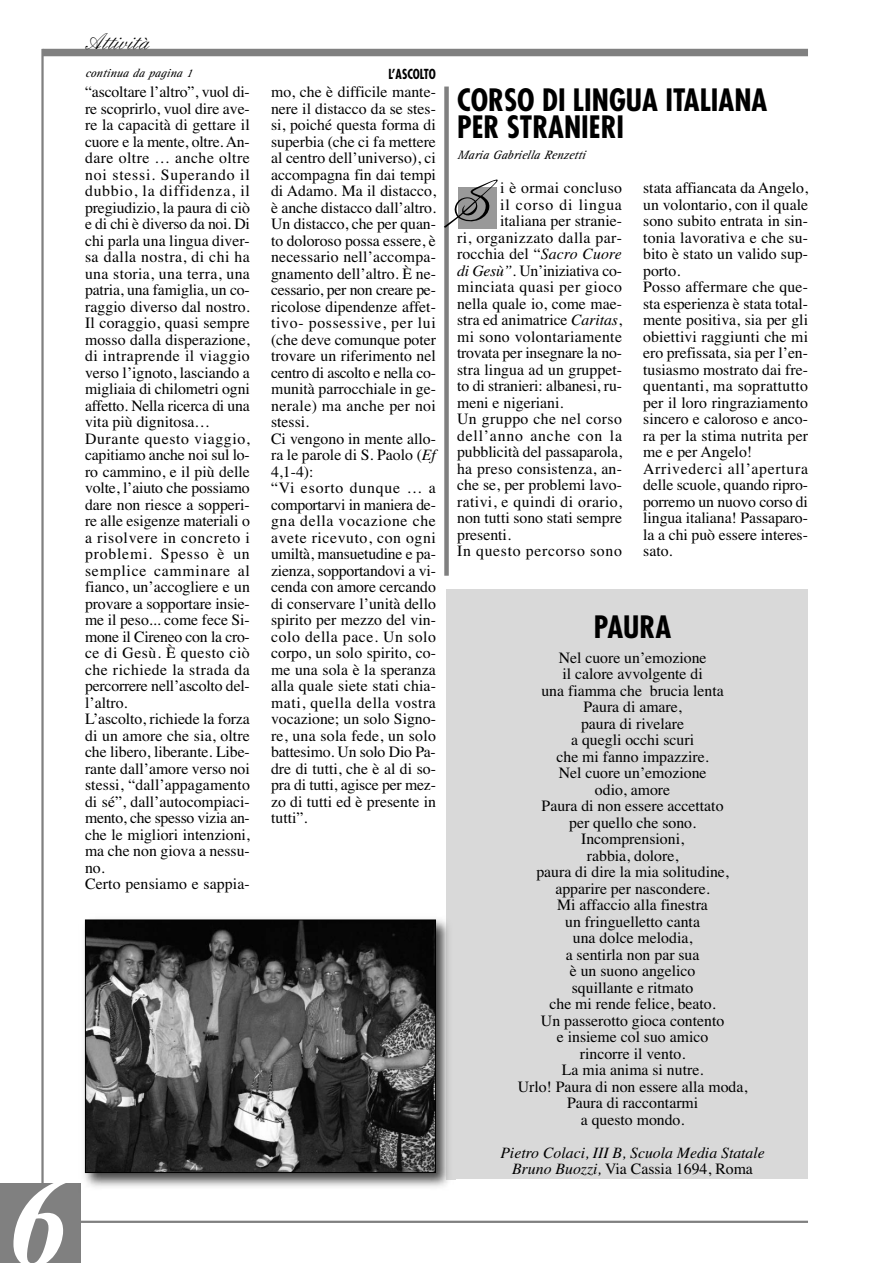
<style>
.page{position:relative;width:893px;height:1263px;background:#fff}
.page>*{position:absolute;margin:0;border:0;box-sizing:border-box;transform-origin:0 0}
.t1{font:italic 700 126px "Cochin";color:#fff}
.t2{font:74.4px "OPTI Carmella Hand Script";color:#000}
.t3{font:700 condensed 30px/27px "Futura";color:#000}
.t4{font:24px "Englische Sch T";color:#000}
.t5{font:15.75px/16.5px "Times";color:#000}
.t6{font:15.75px "Times";letter-spacing:.025em;color:#000}
.t7{font:italic 15.75px/16.5px "Times";color:#000;text-align:center}
.t8{font:15.75px "Times";letter-spacing:.02em;color:#000}
.t9{font:15.75px "Times";letter-spacing:.05em;color:#000}
.t10{font:15.75px "Times";letter-spacing:-.02em;color:#000}
.t11{font:15.75px "Times";letter-spacing:.045em;color:#000}
.t12{font:700 condensed 13.5px "Futura";color:#000;scale:.9 1}
.t13{font:italic 12.45px "Rotis Serif";color:#000}
.t14{font:italic 12px "Rotis Serif";color:#000}
.s1{font-style:italic}
.s2{font-style:normal}
</style>
<div class="page">
<div style="left:446px;top:589px;width:362px;height:590px;background:#d9d9d9"></div>
<div style="left:444px;top:87px;width:5px;height:489px;background:#808080"></div>
<hr style="left:41px;top:49px;width:3px;height:1174px;background:#808080">
<div style="left:43px;top:49px;width:765px;height:7px;background:#808080"></div>
<hr style="left:43px;top:1221px;width:765px;height:2px;background:#808080">
<div style="left:0;top:1184px;width:81px;height:79px;background:#808080"></div>
<div style="left:458px;top:187px;width:39px;height:41px;background:#999"></div>
<img style="left:79px;top:919px;width:376px;height:268px">
<img style="left:446px;top:919px;width:9px;height:260px">
<img style="left:87px;top:922px;width:347px;height:249px">
<div style="left:85px;top:920px;width:351px;height:253px;border:1px solid #000"></div>
<h1 class="t1" style="left:7px;top:1175px;width:64px">6</h1>
<h3 class="t4" style="left:85px;top:27px;width:65px">Attività</h3>
<p class="t14" style="left:85px;top:69px;width:111px">continua da pagina 1</p>
<p class="t12" style="left:388px;top:68px;width:54px">L’ASCOLTO</p>
<p class="t5" style="left:271px;top:85px;width:166px">mo, che è difficile mante&shy;nere il distacco da se stes&shy;si, poiché questa forma di superbia (che ci fa mettere al centro dell’universo), ci accompagna fin dai tempi di Adamo. Ma il distacco, è anche distacco dall’altro.<br>Un distacco, che per quan&shy;to doloroso possa essere, è necessario nell’accompa&shy;gnamento dell’altro. È ne&shy;cessario, per non creare pe&shy;ricolose dipendenze affet&shy;tivo- possessive, per lui (che deve comunque poter trovare un riferimento nel centro di ascolto e nella co&shy;munità parrocchiale in ge&shy;nerale) ma anche per noi stessi.<br>Ci vengono in mente allo&shy;ra le parole di S. Paolo (<span class="s1">Ef<br></span>4,1-4):<br>“Vi esorto dunque … a comportarvi in maniera de&shy;gna della vocazione che avete ricevuto, con ogni umiltà, mansuetudine e pa&shy;zienza, sopportandovi a vi&shy;cenda con amore cercando di conservare l’unità dello spirito per mezzo del vin&shy;colo della pace. Un solo corpo, un solo spirito, co&shy;me una sola è la speranza alla quale siete stati chia&shy;mati, quella della vostra vocazione; un solo Signo&shy;re, una sola fede, un solo battesimo. Un solo Dio Pa&shy;dre di tutti, che è al di so&shy;pra di tutti, agisce per mez&shy;zo di tutti ed è presente in tutti”.</p>
<p class="t5" style="left:85px;top:85px;width:166px">“ascoltare l’altro”, vuol di&shy;re scoprirlo, vuol dire ave&shy;re la capacità di gettare il cuore e la mente, oltre. An&shy;dare oltre … anche oltre noi stessi. Superando il dubbio, la diffidenza, il pregiudizio, la paura di ciò e di chi è diverso da noi. Di chi parla una lingua diver&shy;sa dalla nostra, di chi ha una storia, una terra, una patria, una famiglia, un co&shy;raggio diverso dal nostro.<br>Il coraggio, quasi sempre mosso dalla disperazione, di intraprende il viaggio verso l’ignoto, lasciando a migliaia di chilometri ogni affetto. Nella ricerca di una vita più dignitosa…<br>Durante questo viaggio, capitiamo anche noi sul lo&shy;ro cammino, e il più delle volte, l’aiuto che possiamo dare non riesce a sopperi&shy;re alle esigenze materiali o a risolvere in concreto i problemi. Spesso è un semplice camminare al fianco, un’accogliere e un provare a sopportare insie&shy;me il peso... come fece Si&shy;mone il Cireneo con la cro&shy;ce di Gesù. È questo ciò che richiede la strada da percorrere nell’ascolto del&shy;l’altro.<br>L’ascolto, richiede la forza di un amore che sia, oltre che libero, liberante. Libe&shy;rante dall’amore verso noi stessi, “dall’appagamento di sé”, dall’autocompiaci&shy;mento, che spesso vizia an&shy;che le migliori intenzioni, ma che non giova a nessu&shy;no.<br>Certo pensiamo e sappia-</p>
<h3 class="t3" style="left:457px;top:89px;width:312px">CORSO DI LINGUA ITALIANA<br>PER STRANIERI</h3>
<p class="t13" style="left:457px;top:150px;width:132px">Maria Gabriella Renzetti</p>
<h2 class="t2" style="left:452px;top:151px;width:43px">S</h2>
<p class="t8" style="left:500px;top:182px;width:123px">i è ormai concluso</p>
<p class="t9" style="left:500px;top:199px;width:123px">il corso di lingua</p>
<p class="t5" style="left:500px;top:214px;width:123px">italiana per stranie-</p>
<p class="t6" style="left:457px;top:232px;width:166px">ri, organizzato dalla par-</p>
<p class="t5" style="left:457px;top:247px;width:166px">rocchia del “<span class="s1">Sacro Cuore</span></p>
<p class="t10" style="left:457px;top:265px;width:166px"><span class="s1">di Gesù”</span>. Un’iniziativa co-</p>
<p class="t6" style="left:457px;top:281px;width:166px">minciata quasi per gioco</p>
<p class="t5" style="left:457px;top:297px;width:166px">nella quale io, come mae-</p>
<p class="t5" style="left:457px;top:313px;width:166px">stra ed animatrice <span class="s1">Caritas</span>,</p>
<p class="t8" style="left:457px;top:331px;width:166px">mi sono volontariamente</p>
<p class="t5" style="left:457px;top:346px;width:166px">trovata per insegnare la no-</p>
<p class="t5" style="left:457px;top:363px;width:166px">stra lingua ad un gruppet-</p>
<p class="t5" style="left:457px;top:379px;width:166px">to di stranieri: albanesi, ru-</p>
<p class="t5" style="left:457px;top:396px;width:108px">meni e nigeriani.</p>
<p class="t6" style="left:457px;top:413px;width:166px">Un gruppo che nel corso</p>
<p class="t9" style="left:457px;top:430px;width:166px">dell’anno anche con la</p>
<p class="t5" style="left:457px;top:445px;width:166px">pubblicità del passaparola,</p>
<p class="t5" style="left:457px;top:462px;width:166px">ha preso consistenza, an-</p>
<p class="t5" style="left:457px;top:478px;width:166px">che se, per problemi lavo-</p>
<p class="t6" style="left:457px;top:496px;width:166px">rativi, e quindi di orario,</p>
<p class="t5" style="left:457px;top:511px;width:166px">non tutti sono stati sempre</p>
<p class="t5" style="left:457px;top:528px;width:55px">presenti.</p>
<p class="t11" style="left:457px;top:545px;width:166px">In questo percorso sono</p>
<p class="t5" style="left:643px;top:181px;width:166px">stata affiancata da Angelo, un volontario, con il quale sono subito entrata in sin&shy;tonia lavorativa e che su&shy;bito è stato un valido sup&shy;porto.<br>Posso affermare che que&shy;sta esperienza è stata total&shy;mente positiva, sia per gli obiettivi raggiunti che mi ero prefissata, sia per l’en&shy;tusiasmo mostrato dai fre&shy;quentanti, ma soprattutto per il loro ringraziamento sincero e caloroso e anco&shy;ra per la stima nutrita per me e per Angelo!<br>Arrivederci all’apertura delle scuole, quando ripro&shy;porremo un nuovo corso di lingua italiana! Passaparo&shy;la a chi può essere interes&shy;sato.</p>
<h3 class="t3" style="left:594px;top:616px;width:79px">PAURA</h3>
<p class="t5" style="left:518px;top:651px;width:231px;text-align:center">Nel cuore un’emozione<br>il calore avvolgente di<br>una fiamma che brucia lenta<br>Paura di amare,<br>paura di rivelare<br>a quegli occhi scuri<br>che mi fanno impazzire.<br>Nel cuore un’emozione<br>odio, amore<br>Paura di non essere accettato<br>per quello che sono.<br>Incomprensioni,<br>rabbia, dolore,<br>paura di dire la mia solitudine, apparire per nascondere.<br>Mi affaccio alla finestra<br>un fringuelletto canta<br>una dolce melodia,<br>a sentirla non par sua<br>è un suono angelico<br>squillante e ritmato<br>che mi rende felice, beato.<br>Un passerotto gioca contento<br>e insieme col suo amico<br>rincorre il vento.<br>La mia anima si nutre.<br>Urlo! Paura di non essere alla moda,<br>Paura di raccontarmi<br>a questo mondo.</p>
<p class="t7" style="left:500px;top:1146px;width:266px">Pietro Colaci, III B, Scuola Media Statale<br>Bruno Buozzi, <span class="s2">Via Cassia 1694, Roma</span></p>
</div>
